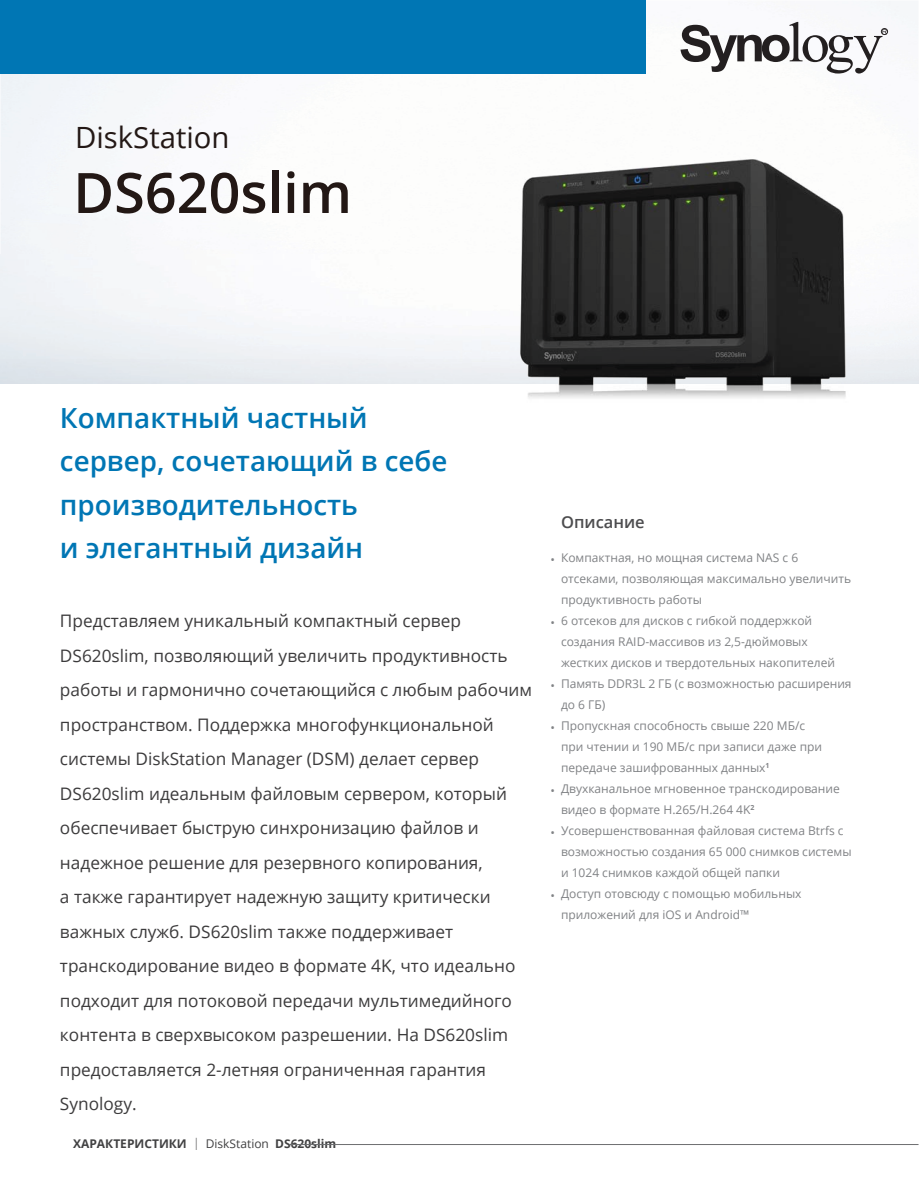
<style>
.page{position:relative;width:919px;height:1189px;background:#fff}
.page>*{position:absolute;margin:0;border:0;box-sizing:border-box;transform-origin:0 0}
.Model_Name{font:600 55.8px "Open Sans";color:#231815}
.Product_Type{font:29.25px "Open Sans";color:#231815}
.Introduction_Title{font:600 27.75px/43.5px "Open Sans";color:#0076b4}
.Introduction{font:17.25px/34.5px "Open Sans";color:#3c3b3c}
.Selling_Title{font:600 16.5px "Open Sans";color:#4d4d4f}
.t1{font:12px/21px "Open Sans";color:#808285}
.t2{font:700 12px "Open Sans";color:#414142}
.s1{font-weight:300}
.s2{font-weight:400}
</style>
<div class="page">
<img style="left:0;top:0;width:918px;height:255px">
<div style="left:0;top:0;width:645px;height:74px;background:#0076b4"></div>
<svg style="left:680px;top:22px;width:207px;height:52px"></svg>
<div style="left:881px;top:28px;width:7px;height:7px;border:1px solid #231f20;border-radius:50%"></div>
<hr style="left:290px;top:1144px;width:628px;height:1px;background:#6d6f71">
<img style="left:475px;top:155px;width:413px;height:243px">
<p class="Product_Type" style="left:75px;top:117px;width:156px">DiskStation</p>
<p class="Model_Name" style="left:73px;top:154px;width:280px">DS620slim</p>
<p class="Introduction_Title" style="left:60px;top:395px;width:389px">Компактный частный сервер, сочетающий в себе производительность</p>
<p class="Introduction_Title" style="left:60px;top:526px;width:305px">и элегантный дизайн</p>
<p class="Introduction" style="left:60px;top:603px;width:474px">Представляем уникальный компактный сервер DS620slim, позволяющий увеличить продуктивность работы и гармонично сочетающийся с любым рабочим пространством. Поддержка многофункциональной системы DiskStation Manager (DSM) делает сервер DS620slim идеальным файловым сервером, который обеспечивает быструю синхронизацию файлов и надежное решение для резервного копирования,<br>а также гарантирует надежную защиту критически важных служб. DS620slim также поддерживает транскодирование видео в формате 4K, что идеально подходит для потоковой передачи мультимедийного контента в сверхвысоком разрешении. На DS620slim предоставляется 2-летняя ограниченная гарантия Synology.</p>
<p class="t2" style="left:73px;top:1135px;width:265px">ХАРАКТЕРИСТИКИ <span class="s1">|</span> <span class="s2">DiskStation</span> DS620slim</p>
<p class="Selling_Title" style="left:561px;top:511px;width:85px">Описание</p>
<p class="t1" style="left:561px;top:547px;width:292px;text-indent:-11px">• Компактная, но мощная система NAS с 6 отсеками, позволяющая максимально увеличить продуктивность работы</p>
<p class="t1" style="left:561px;top:610px;width:275px;text-indent:-11px">• 6 отсеков для дисков с гибкой поддержкой создания RAID-массивов из 2,5-дюймовых жестких дисков и твердотельных накопителей</p>
<p class="t1" style="left:561px;top:673px;width:292px;text-indent:-11px">• Память DDR3L 2 ГБ (с возможностью расширения до 6 ГБ)</p>
<p class="t1" style="left:561px;top:715px;width:263px;text-indent:-11px">• Пропускная способность свыше 220 МБ/с при чтении и 190 МБ/с при записи даже при передаче зашифрованных данных<sup>1</sup></p>
<p class="t1" style="left:561px;top:778px;width:280px;text-indent:-11px">• Двухканальное мгновенное транскодирование видео в формате H.265/H.264 4K<sup>2</sup></p>
<p class="t1" style="left:561px;top:820px;width:292px;text-indent:-11px">• Усовершенствованная файловая система Btrfs с возможностью создания 65 000 снимков системы и 1024 снимков каждой общей папки</p>
<p class="t1" style="left:561px;top:883px;width:242px;text-indent:-11px">• Доступ отовсюду с помощью мобильных приложений для iOS и Android™</p>
</div>
